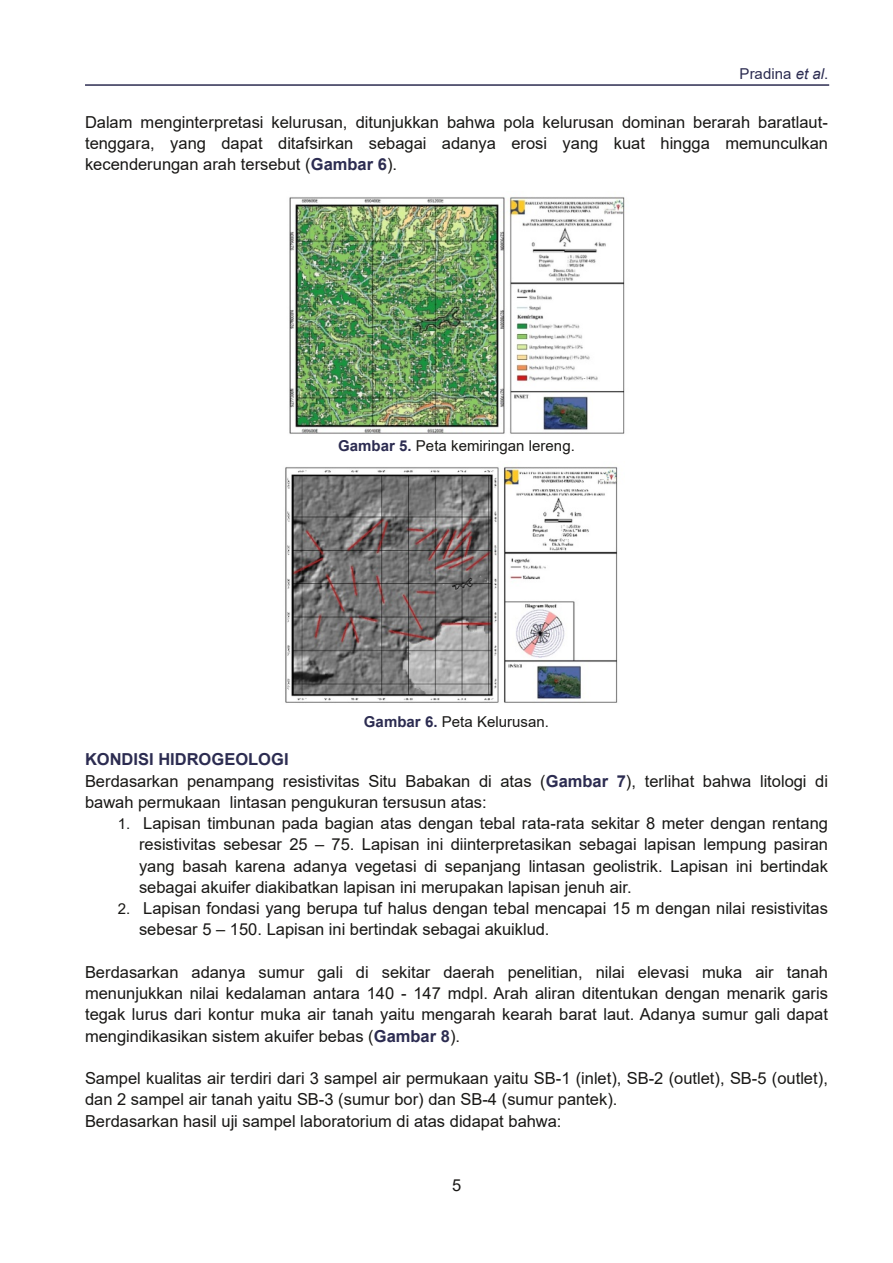
<style>
.page{position:relative;width:893px;height:1263px;background:#fff}
.page>*{position:absolute;margin:0;border:0;box-sizing:border-box;transform-origin:0 0}
.t1{font:16.5px/21.3px "Arial";color:#181715;text-align:justify}
.t2{font:15px "Arial";letter-spacing:.005em;color:#181715}
.t3{font:15px "Arial";letter-spacing:.005em;color:#2c2c51}
.s1{font-style:italic}
.s2{font-weight:700;color:#2c2c51}
.s3{font-size:15px}
</style>
<div class="page">
<hr style="left:85px;top:84px;width:744px;height:2px;background:#2c2c51">
<img style="left:289px;top:197px;width:336px;height:237px">
<img style="left:285px;top:467px;width:333px;height:236px">
<p class="t3" style="left:740px;top:65px;width:90px">Pradina <span class="s1">et al</span>.</p>
<p class="t1" style="left:85px;top:111px;width:744px">Dalam menginterpretasi kelurusan, ditunjukkan bahwa pola kelurusan dominan berarah baratlaut&shy;tenggara, yang dapat ditafsirkan sebagai adanya erosi yang kuat hingga memunculkan kecenderungan arah tersebut (<span class="s2">Gambar 6</span>).</p>
<p class="t2" style="left:338px;top:437px;width:238px"><span class="s2">Gambar 5.</span> Peta kemiringan lereng.</p>
<p class="t2" style="left:364px;top:714px;width:187px"><span class="s2">Gambar 6.</span> Peta Kelurusan.</p>
<p class="t1" style="left:85px;top:749px;width:744px;text-align:left"><span class="s2">KONDISI HIDROGEOLOGI<br></span>Berdasarkan penampang resistivitas Situ Babakan di atas (<span class="s2">Gambar 7</span>), terlihat bahwa litologi di bawah permukaan lintasan pengukuran tersusun atas:</p>
<p class="t1" style="left:139px;top:813px;width:690px;text-indent:-21px"><span class="s3">1.</span> Lapisan timbunan pada bagian atas dengan tebal rata-rata sekitar 8 meter dengan rentang resistivitas sebesar 25 – 75. Lapisan ini diinterpretasikan sebagai lapisan lempung pasiran yang basah karena adanya vegetasi di sepanjang lintasan geolistrik. Lapisan ini bertindak sebagai akuifer diakibatkan lapisan ini merupakan lapisan jenuh air.</p>
<p class="t1" style="left:139px;top:898px;width:690px;text-indent:-21px"><span class="s3">2.</span> Lapisan fondasi yang berupa tuf halus dengan tebal mencapai 15 m dengan nilai resistivitas sebesar 5 – 150. Lapisan ini bertindak sebagai akuiklud.</p>
<p class="t1" style="left:85px;top:961px;width:744px">Berdasarkan adanya sumur gali di sekitar daerah penelitian, nilai elevasi muka air tanah menunjukkan nilai kedalaman antara 140 - 147 mdpl. Arah aliran ditentukan dengan menarik garis tegak lurus dari kontur muka air tanah yaitu mengarah kearah barat laut. Adanya sumur gali dapat mengindikasikan sistem akuifer bebas (<span class="s2">Gambar 8</span>).</p>
<p class="t1" style="left:85px;top:1068px;width:744px;text-align:left">Sampel kualitas air terdiri dari 3 sampel air permukaan yaitu SB-1 (inlet), SB-2 (outlet), SB-5 (outlet), dan 2 sampel air tanah yaitu SB-3 (sumur bor) dan SB-4 (sumur pantek).<br>Berdasarkan hasil uji sampel laboratorium di atas didapat bahwa:</p>
<p class="t1" style="left:452px;top:1175px;width:11px">5</p>
</div>
